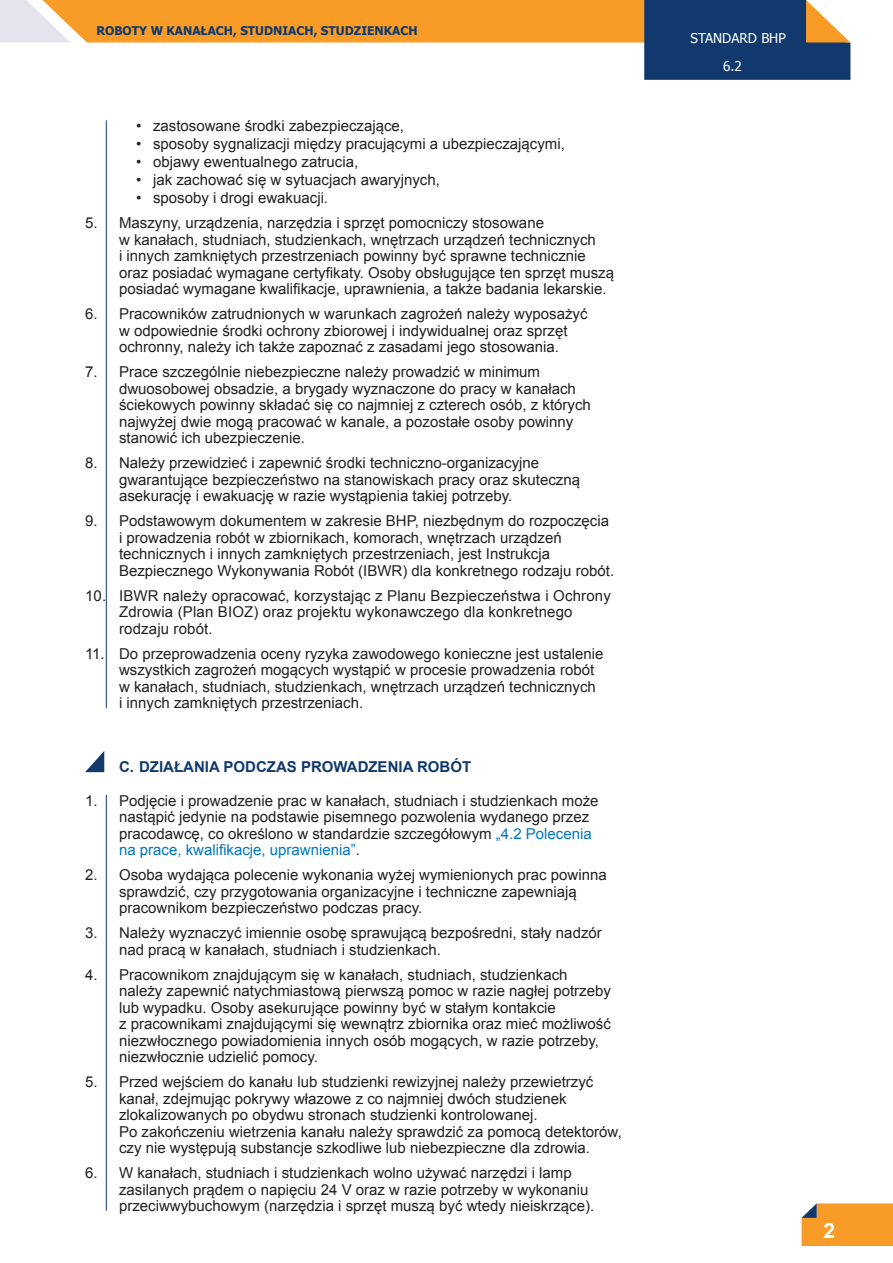
<style>
.page{position:relative;width:893px;height:1263px;background:#fff}
.page>*{position:absolute;margin:0;border:0;box-sizing:border-box;transform-origin:0 0}
.tekst{font:700 21px "Arial";color:#fff}
.Tekst_numerowany{font:15px/16.5px "Arial";color:#231f20}
.Tekst_kropki{font:15px "Arial";color:#231f20}
.Tytulik{font:700 15px "Arial";color:#11396e}
.t1{font:13.5px "Tahoma";color:#fff}
.t2{font:700 12px "Tahoma";color:#11396e}
.s1{color:#0077c0}
</style>
<div class="page">
<svg style="left:801px;top:1203px;width:92px;height:43px;background:#f19d32"></svg>
<svg style="left:0;top:0;width:850px;height:80px"></svg>
<hr style="left:106px;top:795px;width:1px;height:416px;background:#11396e">
<svg style="left:85px;top:751px;width:19px;height:21px"></svg>
<hr style="left:106px;top:120px;width:1px;height:588px;background:#11396e">
<p class="t2" style="left:96px;top:23px;width:323px">ROBOTY W KANAŁACH, STUDNIACH, STUDZIENKACH</p>
<p class="Tekst_kropki" style="left:136px;top:116px;width:269px">• zastosowane środki zabezpieczające,</p>
<p class="Tekst_kropki" style="left:136px;top:134px;width:430px">• sposoby sygnalizacji między pracującymi a ubezpieczającymi,</p>
<p class="Tekst_kropki" style="left:136px;top:152px;width:224px">• objawy ewentualnego zatrucia,</p>
<p class="Tekst_kropki" style="left:136px;top:170px;width:305px">• jak zachować się w sytuacjach awaryjnych,</p>
<p class="Tekst_kropki" style="left:136px;top:188px;width:194px">• sposoby i drogi ewakuacji.</p>
<p class="Tekst_numerowany" style="left:119px;top:215px;width:496px;text-indent:-34px">5. Maszyny, urządzenia, narzędzia i sprzęt pomocniczy stosowane<br>w kanałach, studniach, studzienkach, wnętrzach urządzeń technicznych<br>i innych zamkniętych przestrzeniach powinny być sprawne technicznie oraz posiadać wymagane certyfikaty. Osoby obsługujące ten sprzęt muszą posiadać wymagane kwalifikacje, uprawnienia, a także badania lekarskie.</p>
<p class="Tekst_numerowany" style="left:119px;top:306px;width:470px;text-indent:-34px">6. Pracowników zatrudnionych w warunkach zagrożeń należy wyposażyć w odpowiednie środki ochrony zbiorowej i indywidualnej oraz sprzęt ochronny, należy ich także zapoznać z zasadami jego stosowania.</p>
<p class="Tekst_numerowany" style="left:119px;top:364px;width:473px;text-indent:-34px">7. Prace szczególnie niebezpieczne należy prowadzić w minimum dwuosobowej obsadzie, a brygady wyznaczone do pracy w kanałach ściekowych powinny składać się co najmniej z czterech osób, z których najwyżej dwie mogą pracować w kanale, a pozostałe osoby powinny stanowić ich ubezpieczenie.</p>
<p class="Tekst_numerowany" style="left:119px;top:455px;width:463px;text-indent:-34px">8. Należy przewidzieć i zapewnić środki techniczno-organizacyjne gwarantujące bezpieczeństwo na stanowiskach pracy oraz skuteczną asekurację i ewakuację w razie wystąpienia takiej potrzeby.</p>
<p class="Tekst_numerowany" style="left:119px;top:513px;width:497px;text-indent:-34px">9. Podstawowym dokumentem w zakresie BHP, niezbędnym do rozpoczęcia i prowadzenia robót w zbiornikach, komorach, wnętrzach urządzeń technicznych i innych zamkniętych przestrzeniach, jest Instrukcja Bezpiecznego Wykonywania Robót (IBWR) dla konkretnego rodzaju robót.</p>
<p class="Tekst_numerowany" style="left:119px;top:587px;width:493px;text-indent:-34px">10. IBWR należy opracować, korzystając z Planu Bezpieczeństwa i Ochrony<br>Zdrowia (Plan BIOZ) oraz projektu wykonawczego dla konkretnego rodzaju robót.</p>
<p class="Tekst_numerowany" style="left:119px;top:645px;width:486px;text-indent:-34px">11. Do przeprowadzenia oceny ryzyka zawodowego konieczne jest ustalenie wszystkich zagrożeń mogących wystąpić w procesie prowadzenia robót w kanałach, studniach, studzienkach, wnętrzach urządzeń technicznych<br>i innych zamkniętych przestrzeniach.</p>
<p class="Tytulik" style="left:119px;top:757px;width:354px">C. DZIAŁANIA PODCZAS PROWADZENIA ROBÓT</p>
<p class="Tekst_numerowany" style="left:119px;top:792px;width:481px;text-indent:-34px">1. Podjęcie i prowadzenie prac w kanałach, studniach i studzienkach może nastąpić jedynie na podstawie pisemnego pozwolenia wydanego przez pracodawcę, co określono w standardzie szczegółowym <span class="s1">„4.2 Polecenia na prace, kwalifikacje, uprawnienia”</span>.</p>
<p class="Tekst_numerowany" style="left:119px;top:867px;width:489px;text-indent:-34px">2. Osoba wydająca polecenie wykonania wyżej wymienionych prac powinna sprawdzić, czy przygotowania organizacyjne i techniczne zapewniają pracownikom bezpieczeństwo podczas pracy.</p>
<p class="Tekst_numerowany" style="left:119px;top:925px;width:484px;text-indent:-34px">3. Należy wyznaczyć imiennie osobę sprawującą bezpośredni, stały nadzór nad pracą w kanałach, studniach i studzienkach.</p>
<p class="Tekst_numerowany" style="left:119px;top:966px;width:493px;text-indent:-34px">4. Pracownikom znajdującym się w kanałach, studniach, studzienkach należy zapewnić natychmiastową pierwszą pomoc w razie nagłej potrzeby lub wypadku. Osoby asekurujące powinny być w stałym kontakcie<br>z pracownikami znajdującymi się wewnątrz zbiornika oraz mieć możliwość niezwłocznego powiadomienia innych osób mogących, w razie potrzeby, niezwłocznie udzielić pomocy.</p>
<p class="Tekst_numerowany" style="left:119px;top:1074px;width:504px;text-indent:-34px">5. Przed wejściem do kanału lub studzienki rewizyjnej należy przewietrzyć kanał, zdejmując pokrywy włazowe z co najmniej dwóch studzienek zlokalizowanych po obydwu stronach studzienki kontrolowanej.<br>Po zakończeniu wietrzenia kanału należy sprawdzić za pomocą detektorów, czy nie występują substancje szkodliwe lub niebezpieczne dla zdrowia.</p>
<p class="Tekst_numerowany" style="left:119px;top:1165px;width:477px;text-indent:-34px">6. W kanałach, studniach i studzienkach wolno używać narzędzi i lamp zasilanych prądem o napięciu 24 V oraz w razie potrzeby w wykonaniu przeciwwybuchowym (narzędzia i sprzęt muszą być wtedy nieiskrzące).</p>
<p class="t1" style="left:691px;top:29px;width:97px">STANDARD BHP</p>
<p class="t1" style="left:723px;top:57px;width:20px">6.2</p>
<p class="tekst" style="left:823px;top:1217px;width:13px">2</p>
</div>
